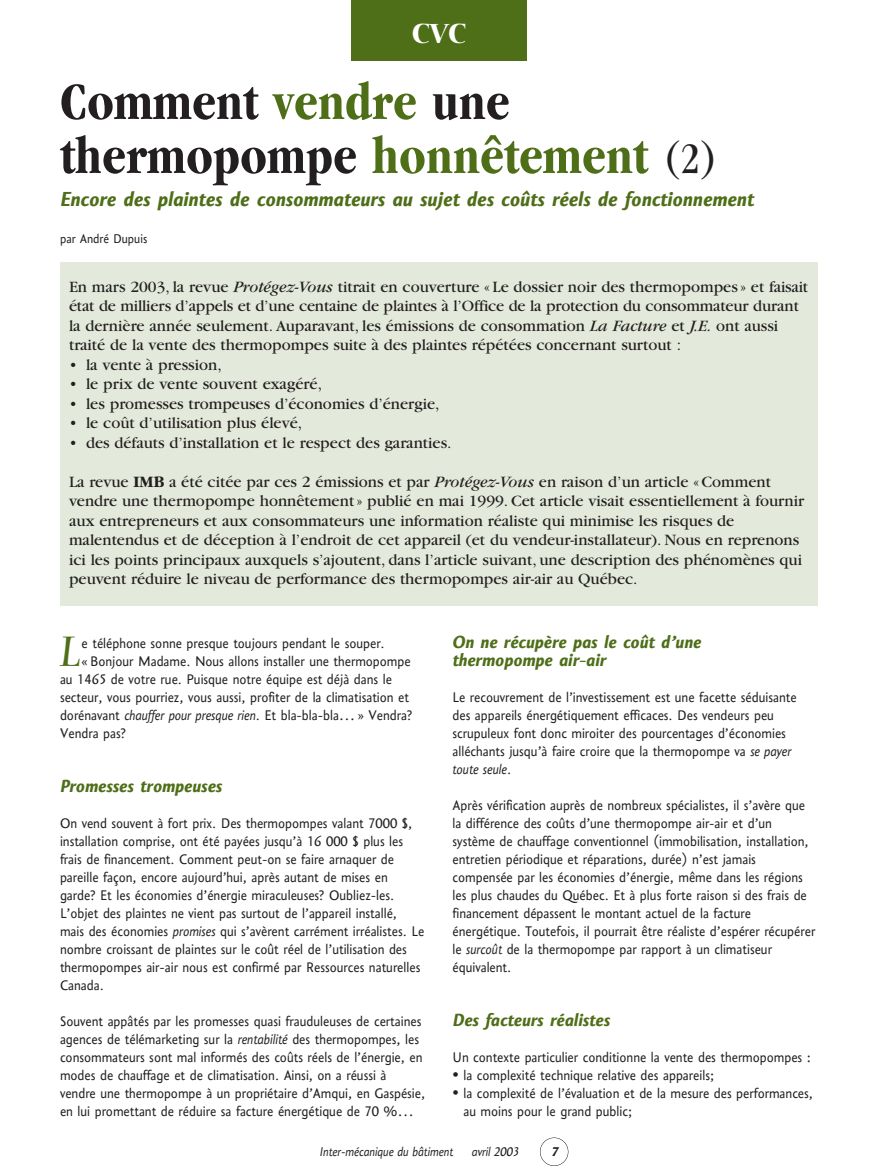
<style>
.page{position:relative;width:878px;height:1175px;background:#fff}
.page>*{position:absolute;margin:0;border:0;box-sizing:border-box;transform-origin:0 0}
.t1{font:700 condensed 54px/54px "Garamond";color:#231f20}
.t2{font:italic 41.7px "Nofret";color:#4e6e18}
.t3{font:500 27px "Nofret";color:#fff}
.t4{font:italic 24px "CMMTQ Bold";color:#4e6e18}
.t5{font:italic 21px/18px "CMMTQ Bold";color:#4e6e18}
.t6{font:16.5px/18px "CMMTQ";color:#231f20}
.t7{font:16.5px/19.5px "Garamond";color:#231f20}
.t8{font:16.5px "CMMTQ Italic";color:#231f20}
.t9{font:15px "CMMTQ Italic";color:#231f20}
.t10{font:15px "CMMTQ";color:#231f20}
.t11{font:italic 15px "CMMTQ Bold";color:#231f20}
.s1{color:#4e6e18}
.s2{font-weight:400;font-size:45px}
.s3{font-style:italic}
.s4{font-weight:700}
.s5{font-family:"CMMTQ Italic"}
.s6{font-family:"CMMTQ"}
</style>
<div class="page">
<div style="left:60px;top:262px;width:758px;height:344px;background:#e4eadb"></div>
<div style="left:540px;top:1137px;width:28px;height:29px;border:1px solid #231f20;border-radius:50%"></div>
<div style="left:351px;top:0;width:175px;height:60px;background:#4e6e18"></div>
<h3 class="t3" style="left:411px;top:22px;width:56px">CVC</h3>
<h1 class="t1" style="left:60px;top:79px;width:659px">Comment <span class="s1">vendre</span> une thermopompe <span class="s1">honnêtement</span> <span class="s2">(2)</span></h1>
<h3 class="t4" style="left:60px;top:191px;width:695px">Encore des plaintes de consommateurs au sujet des coûts réels de fonctionnement</h3>
<p class="t10" style="left:60px;top:234px;width:89px">par André Dupuis</p>
<p class="t7" style="left:69px;top:278px;width:740px">En mars 2003, la revue <span class="s3">Protégez-Vous</span> titrait en couverture « Le dossier noir des thermopompes » et faisait état de milliers d’appels et d’une centaine de plaintes à l’Office de la protection du consommateur durant la dernière année seulement. Auparavant, les émissions de consommation <span class="s3">La Facture</span> et <span class="s3">J.E.</span> ont aussi traité de la vente des thermopompes suite à des plaintes répétées concernant surtout :</p>
<p class="t7" style="left:69px;top:356px;width:154px">• la vente à pression,</p>
<p class="t7" style="left:69px;top:376px;width:254px">• le prix de vente souvent exagéré,</p>
<p class="t7" style="left:69px;top:395px;width:372px">• les promesses trompeuses d’économies d’énergie,</p>
<p class="t7" style="left:69px;top:415px;width:235px">• le coût d’utilisation plus élevé,</p>
<p class="t7" style="left:69px;top:434px;width:384px">• des défauts d’installation et le respect des garanties.</p>
<p class="t7" style="left:69px;top:473px;width:736px">La revue <span class="s4">IMB</span> a été citée par ces 2 émissions et par <span class="s3">Protégez-Vous</span> en raison d’un article « Comment vendre une thermopompe honnêtement » publié en mai 1999. Cet article visait essentiellement à fournir aux entrepreneurs et aux consommateurs une information réaliste qui minimise les risques de malentendus et de déception à l’endroit de cet appareil (et du vendeur-installateur). Nous en reprenons ici les points principaux auxquels s’ajoutent, dans l’article suivant, une description des phénomènes qui peuvent réduire le niveau de performance des thermopompes air-air au Québec.</p>
<h2 class="t2" style="left:60px;top:634px;width:23px">L</h2>
<p class="t6" style="left:82px;top:635px;width:304px">e téléphone sonne presque toujours pendant le souper.</p>
<p class="t6" style="left:82px;top:653px;width:330px">« Bonjour Madame. Nous allons installer une thermopompe</p>
<p class="t6" style="left:60px;top:671px;width:333px">au 1465 de votre rue. Puisque notre équipe est déjà dans le</p>
<p class="t6" style="left:60px;top:689px;width:350px">secteur, vous pourriez, vous aussi, profiter de la climatisation et</p>
<p class="t6" style="left:60px;top:707px;width:354px">dorénavant <span class="s5">chauffer pour presque rien</span>. Et bla-bla-bla… » Vendra?</p>
<p class="t6" style="left:60px;top:725px;width:68px">Vendra pas?</p>
<p class="t5" style="left:60px;top:778px;width:164px">Promesses trompeuses</p>
<p class="t6" style="left:60px;top:815px;width:366px">On vend souvent à fort prix. Des thermopompes valant 7000 $, installation comprise, ont été payées jusqu’à 16 000 $ plus les frais de financement. Comment peut-on se faire arnaquer de pareille façon, encore aujourd’hui, après autant de mises en garde? Et les économies d’énergie miraculeuses? Oubliez-les.<br>L’objet des plaintes ne vient pas surtout de l’appareil installé, mais des économies <span class="s5">promises</span> qui s’avèrent carrément irréalistes. Le nombre croissant de plaintes sur le coût réel de l’utilisation des thermopompes air-air nous est confirmé par Ressources naturelles Canada.</p>
<p class="t6" style="left:60px;top:1013px;width:367px">Souvent appâtés par les promesses quasi frauduleuses de certaines agences de télémarketing sur la <span class="s5">rentabilité</span> des thermopompes, les consommateurs sont mal informés des coûts réels de l’énergie, en modes de chauffage et de climatisation. Ainsi, on a réussi à vendre une thermopompe à un propriétaire d’Amqui, en Gaspésie, en lui promettant de réduire sa facture énergétique de 70 %…</p>
<p class="t5" style="left:452px;top:634px;width:250px">On ne récupère pas le coût d’une thermopompe air-air</p>
<p class="t6" style="left:452px;top:689px;width:346px">Le recouvrement de l’investissement est une facette séduisante des appareils énergétiquement efficaces. Des vendeurs peu scrupuleux font donc miroiter des pourcentages d’économies alléchants jusqu’à faire croire que la thermopompe va <span class="s5">se payer</span></p>
<p class="t8" style="left:452px;top:764px;width:60px">toute seule<span class="s6">.</span></p>
<p class="t6" style="left:452px;top:797px;width:364px">Après vérification auprès de nombreux spécialistes, il s’avère que la différence des coûts d’une thermopompe air-air et d’un système de chauffage conventionnel (immobilisation, installation, entretien périodique et réparations, durée) n’est jamais compensée par les économies d’énergie, même dans les régions les plus chaudes du Québec. Et à plus forte raison si des frais de financement dépassent le montant actuel de la facture énergétique. Toutefois, il pourrait être réaliste d’espérer récupérer le <span class="s5">surcoût</span> de la thermopompe par rapport à un climatiseur équivalent.</p>
<p class="t5" style="left:452px;top:1012px;width:159px">Des facteurs réalistes</p>
<p class="t6" style="left:452px;top:1049px;width:360px">Un contexte particulier conditionne la vente des thermopompes :</p>
<p class="t6" style="left:452px;top:1067px;width:263px">• la complexité technique relative des appareils;</p>
<p class="t6" style="left:463px;top:1085px;width:351px;text-indent:-11px">• la complexité de l’évaluation et de la mesure des performances, au moins pour le grand public;</p>
<p class="t9" style="left:320px;top:1146px;width:135px">Inter-mécanique du bâtiment</p>
<p class="t9" style="left:472px;top:1146px;width:49px">avril 2003</p>
<p class="t11" style="left:551px;top:1146px;width:9px">7</p>
</div>
